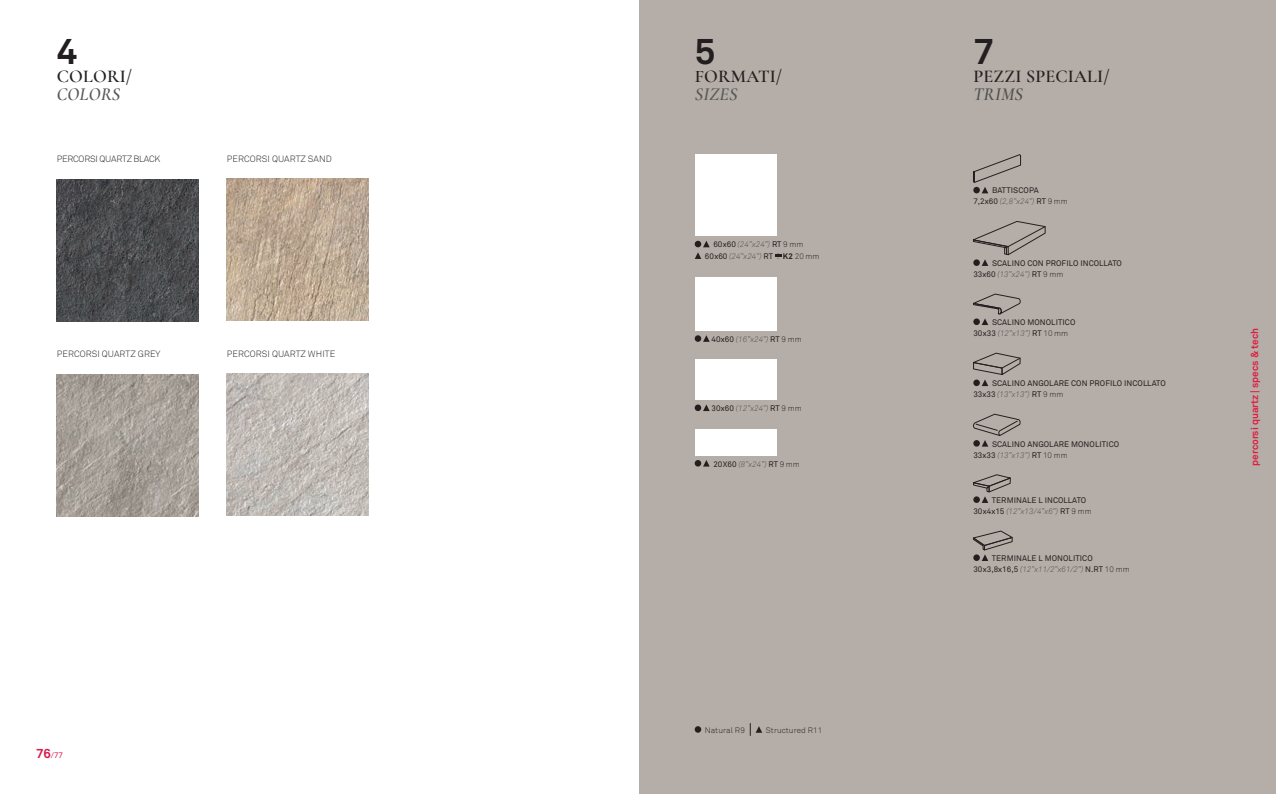
<style>
.page{position:relative;width:1276px;height:794px;background:#fff}
.page>*{position:absolute;margin:0;border:0;box-sizing:border-box;transform-origin:0 0}
.t1{font:700 36px "Akkurat Std";color:#231f20}
.t2{font:600 18px "Cormorant Garamond";letter-spacing:.01em;color:#231f20}
.t3{font:italic 600 18px "Cormorant Garamond";letter-spacing:.01em;color:#575857}
.t4{font:italic 600 18px "Cormorant Garamond";letter-spacing:.01em;color:#505150}
.t5{font:700 10px "Akkurat Std";color:#df1e3f}
.t6{font:300 9px "Akkurat Std";letter-spacing:.01em;color:#231f20}
.t7{font:300 9px "Akkurat Std";letter-spacing:-.02em;color:#231f20}
.t8{font:8px/11px "Akkurat Std";letter-spacing:.01em;color:#231f20}
.t9{font:italic 300 8px/11.6px "Akkurat Std";color:#505150}
.t10{font:300 8px "Akkurat Std";letter-spacing:.01em;color:#231f20}
.t11{font:8px "Akkurat Std";color:#d91a48}
.s1{font-weight:700;font-size:13px}
.s2{font-weight:400;font-style:normal;color:#231f20}
.s3{font-style:normal;color:#231f20}
.s4{font-weight:700;font-style:normal;color:#231f20}
.s5{font-weight:300;font-style:italic;color:#505150}
.s6{font-weight:300}
</style>
<div class="page">
<div style="left:639px;top:0;width:637px;height:794px;background:#b5ada7"></div>
<img style="left:227px;top:374px;width:142px;height:141px">
<img style="left:57px;top:179px;width:141px;height:142px">
<img style="left:227px;top:179px;width:142px;height:141px">
<img style="left:57px;top:374px;width:141px;height:142px">
<div style="left:694px;top:154px;width:82px;height:82px;background:#fff"></div>
<svg style="left:694px;top:241px;width:15px;height:18px"></svg>
<svg style="left:775px;top:253px;width:6px;height:6px"></svg>
<div style="left:694px;top:460px;width:7px;height:6px;background:#231f20;border-radius:50%"></div>
<svg style="left:703px;top:460px;width:6px;height:6px"></svg>
<div style="left:694px;top:359px;width:82px;height:41px;background:#fff"></div>
<div style="left:694px;top:277px;width:82px;height:54px;background:#fff"></div>
<div style="left:694px;top:404px;width:7px;height:7px;background:#231f20;border-radius:50%"></div>
<svg style="left:703px;top:404px;width:6px;height:7px"></svg>
<div style="left:694px;top:335px;width:7px;height:7px;background:#231f20;border-radius:50%"></div>
<svg style="left:703px;top:335px;width:6px;height:7px"></svg>
<div style="left:694px;top:429px;width:82px;height:27px;background:#fff"></div>
<div style="left:694px;top:726px;width:7px;height:6px;background:#231f20;border-radius:50%"></div>
<svg style="left:750px;top:723px;width:12px;height:13px"></svg>
<svg style="left:973px;top:294px;width:47px;height:31px"></svg>
<svg style="left:973px;top:154px;width:48px;height:39px"></svg>
<svg style="left:973px;top:353px;width:47px;height:33px"></svg>
<svg style="left:973px;top:414px;width:47px;height:32px"></svg>
<svg style="left:973px;top:531px;width:39px;height:30px"></svg>
<svg style="left:973px;top:474px;width:38px;height:29px"></svg>
<svg style="left:973px;top:221px;width:72px;height:45px"></svg>
<h1 class="t1" style="left:57px;top:29px;width:22px">4</h1>
<h2 class="t2" style="left:57px;top:65px;width:77px">COLORI/</h2>
<h2 class="t3" style="left:57px;top:84px;width:65px">COLORS</h2>
<p class="t7" style="left:57px;top:153px;width:105px">PERCORSI QUARTZ BLACK</p>
<p class="t6" style="left:227px;top:153px;width:106px">PERCORSI QUARTZ SAND</p>
<p class="t6" style="left:57px;top:348px;width:105px">PERCORSI QUARTZ GREY</p>
<p class="t6" style="left:227px;top:348px;width:110px">PERCORSI QUARTZ WHITE</p>
<p class="t11" style="left:36px;top:750px;width:29px"><span class="s1">76</span>/77</p>
<h1 class="t1" style="left:694px;top:29px;width:22px">5</h1>
<h2 class="t2" style="left:695px;top:65px;width:89px">FORMATI/</h2>
<h2 class="t3" style="left:695px;top:84px;width:44px">SIZES</h2>
<p class="t9" style="left:705px;top:239px;width:116px;text-indent:8px"><span class="s2">60x60</span> (24”x24”) <span class="s2">RT</span> <span class="s3">9 mm<br></span><span class="s2">60x60</span> (24”x24”) <span class="s2">RT</span> <span class="s4">K2</span> <span class="s3">20 mm</span></p>
<p class="t9" style="left:711px;top:333px;width:92px"><span class="s2">40x60</span> (16”x24”) <span class="s2">RT</span> <span class="s3">9 mm</span></p>
<p class="t9" style="left:711px;top:402px;width:92px"><span class="s2">30x60</span> (12”x24”) <span class="s2">RT</span> <span class="s3">9 mm</span></p>
<p class="t9" style="left:713px;top:458px;width:88px"><span class="s2">20X60</span> (8”x24”) <span class="s2">RT</span> <span class="s3">9 mm</span></p>
<p class="t10" style="left:705px;top:725px;width:42px">Natural R9</p>
<p class="t10" style="left:766px;top:725px;width:58px">Structured R11</p>
<h1 class="t1" style="left:973px;top:29px;width:22px">7</h1>
<h2 class="t2" style="left:973px;top:65px;width:138px">PEZZI SPECIALI/</h2>
<h2 class="t4" style="left:973px;top:84px;width:51px">TRIMS</h2>
<p class="t8" style="left:973px;top:185px;width:96px;text-indent:19px">BATTISCOPA<br>7,2x60 <span class="s5">(2,8”x24”)</span> RT <span class="s6">9 mm</span></p>
<p class="t8" style="left:973px;top:258px;width:150px;text-indent:19px">SCALINO CON PROFILO INCOLLATO<br>33x60 <span class="s5">(13”x24”)</span> RT <span class="s6">9 mm</span></p>
<p class="t8" style="left:973px;top:317px;width:104px;text-indent:19px">SCALINO MONOLITICO<br>30x33 <span class="s5">(12”x13”)</span> RT <span class="s6">10 mm</span></p>
<p class="t8" style="left:973px;top:378px;width:194px;text-indent:19px">SCALINO ANGOLARE CON PROFILO INCOLLATO<br>33x33 <span class="s5">(13”x13”)</span> RT <span class="s6">9 mm</span></p>
<p class="t8" style="left:973px;top:438px;width:147px;text-indent:19px">SCALINO ANGOLARE MONOLITICO<br>33x33 <span class="s5">(13”x13”)</span> RT <span class="s6">10 mm</span></p>
<p class="t8" style="left:973px;top:495px;width:120px;text-indent:18px">TERMINALE L INCOLLATO<br>30x4x15 <span class="s5">(12”x13/4”x6”)</span> RT <span class="s6">9 mm</span></p>
<p class="t8" style="left:973px;top:553px;width:158px;text-indent:18px">TERMINALE L MONOLITICO<br>30x3,8x16,5 <span class="s5">(12”x11/2”x61/2”)</span> N.RT <span class="s6">10 mm</span></p>
<p class="t5" style="left:1248px;top:466px;width:139px;rotate:-90deg">percorsi quartz | specs &amp; tech</p>
</div>
